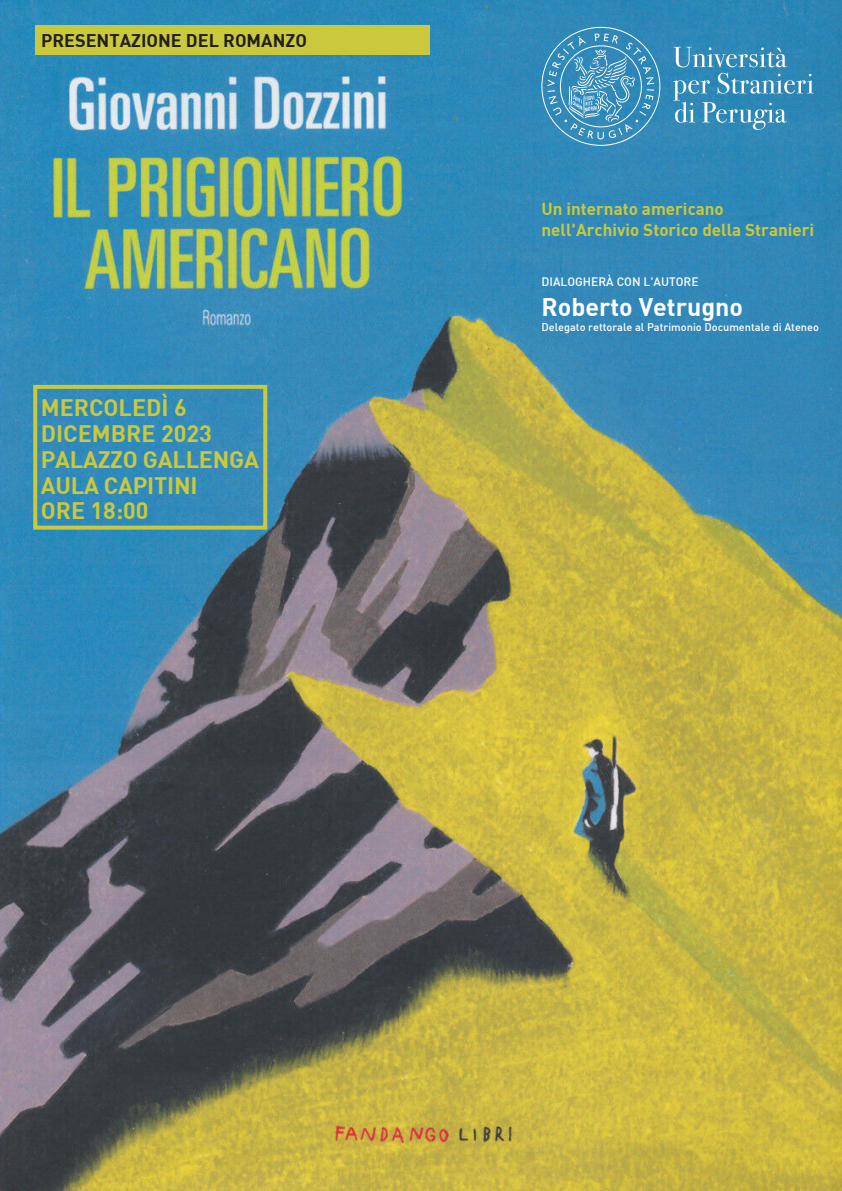
<style>
.page{position:relative;width:842px;height:1191px;background:#fff}
.page>*{position:absolute;margin:0;border:0;box-sizing:border-box;transform-origin:0 0}
.t1{font:25px "DIN Bold";color:#fff}
.t2{font:23.4px "DIN Bold";letter-spacing:-.01em;color:#cac93d}
.t3{font:18px "DIN Bold";color:#231f20}
.t4{font:17px "DIN Bold";color:#cac93d}
.t5{font:500 12px "DIN";color:#fff}
.t6{font:500 11px "DIN";color:#fff}
</style>
<div class="page">
<img style="left:0;top:0;width:842px;height:1191px">
<div style="left:35px;top:26px;width:394px;height:29px;background:#cac93d"></div>
<svg style="left:673px;top:47px;width:114px;height:20px;background:#5ca1c6"></svg>
<svg style="left:673px;top:73px;width:141px;height:57px;background:#4c99c1"></svg>
<svg style="left:541px;top:27px;width:120px;height:119px;background:#4c98c2"></svg>
<div style="left:33px;top:385px;width:234px;height:144px;border:4px solid #cac93d"></div>
<p class="t3" style="left:41px;top:29px;width:267px">PRESENTAZIONE DEL ROMANZO</p>
<p class="t2" style="left:41px;top:392px;width:148px">MERCOLEDÌ 6</p>
<p class="t2" style="left:41px;top:418px;width:173px">DICEMBRE 2023</p>
<p class="t2" style="left:41px;top:444px;width:220px">PALAZZO GALLENGA</p>
<p class="t2" style="left:41px;top:470px;width:158px">AULA CAPITINI</p>
<p class="t2" style="left:41px;top:496px;width:109px">ORE 18:00</p>
<p class="t4" style="left:541px;top:198px;width:184px">Un internato americano</p>
<p class="t4" style="left:541px;top:219px;width:274px">nell'Archivio Storico della Stranieri</p>
<p class="t5" style="left:541px;top:274px;width:159px">DIALOGHERÀ CON L'AUTORE</p>
<p class="t1" style="left:541px;top:291px;width:203px">Roberto Vetrugno</p>
<p class="t6" style="left:541px;top:320px;width:279px">Delegato rettorale al Patrimonio Documentale di Ateneo</p>
</div>
